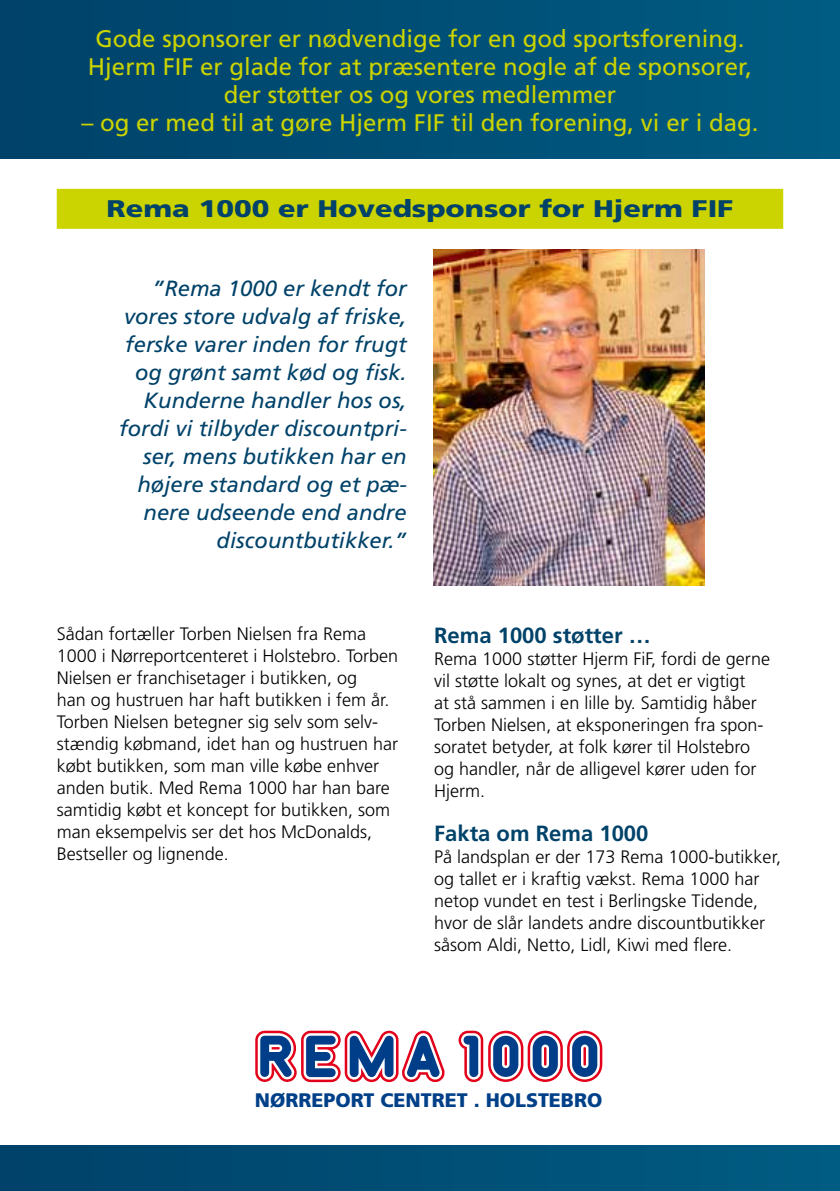
<style>
.page{position:relative;width:840px;height:1191px;background:#fff}
.page>*{position:absolute;margin:0;border:0;box-sizing:border-box;transform-origin:0 0}
.t1{font:24px/28px "Frutiger";color:#cbd300;text-align:center}
.t2{font:900 24px "Frutiger";color:#004269;scale:1.2 1}
.t3{font:italic 22px/28px "Frutiger";color:#004269;text-align:right}
.t4{font:700 22px "Frutiger";color:#004269}
.t5{font:900 19.6px "Frutiger";color:#004088}
.t6{font:300 18px/22px "Frutiger";color:#000}
</style>
<div class="page">
<div style="left:0;top:0;width:839px;height:159px;background:linear-gradient(to right,#004169,#005c83)"></div>
<div style="left:57px;top:189px;width:725px;height:40px;background:#cbd300"></div>
<img style="left:433px;top:249px;width:271px;height:336px">
<div style="left:0;top:1145px;width:839px;height:46px;background:linear-gradient(to right,#004169,#005c83)"></div>
<svg style="left:488px;top:1030px;width:35px;height:52px"></svg>
<svg style="left:527px;top:1030px;width:35px;height:52px"></svg>
<svg style="left:566px;top:1030px;width:36px;height:52px"></svg>
<svg style="left:458px;top:1030px;width:25px;height:52px"></svg>
<svg style="left:255px;top:1030px;width:189px;height:53px"></svg>
<svg style="left:490px;top:1033px;width:30px;height:46px"></svg>
<svg style="left:530px;top:1033px;width:30px;height:46px"></svg>
<svg style="left:569px;top:1033px;width:30px;height:46px"></svg>
<h1 class="t1" style="left:88px;top:24px;width:665px">Gode sponsorer er nødvendige for en god sportsforening.<br>Hjerm FIF er glade for at præsentere nogle af de sponsorer, der støtter os og vores medlemmer</h1>
<h1 class="t1" style="left:81px;top:108px;width:678px">– og er med til at gøre Hjerm FIF til den forening, vi er i dag.</h1>
<h1 class="t2" style="left:107px;top:194px;width:523px">Rema 1000 er Hovedsponsor for Hjerm FIF</h1>
<p class="t3" style="left:119px;top:274px;width:289px">”Rema 1000 er kendt for vores store udvalg af friske, ferske varer inden for frugt og grønt samt kød og fisk.<br>Kunderne handler hos os, fordi vi tilbyder discountpri&shy;ser, mens butikken har en højere standard og et pæ&shy;nere udseende end andre discountbutikker.”</p>
<p class="t6" style="left:57px;top:623px;width:343px">Sådan fortæller Torben Nielsen fra Rema 1000 i Nørreportcenteret i Holstebro. Torben Nielsen er franchisetager i butikken, og<br>han og hustruen har haft butikken i fem år.<br>Torben Nielsen betegner sig selv som selv&shy;stændig købmand, idet han og hustruen har købt butikken, som man ville købe enhver anden butik. Med Rema 1000 har han bare samtidig købt et koncept for butikken, som man eksempelvis ser det hos McDonalds, Bestseller og lignende.</p>
<p class="t4" style="left:434px;top:622px;width:218px">Rema 1000 støtter …</p>
<p class="t6" style="left:434px;top:648px;width:337px">Rema 1000 støtter Hjerm FiF, fordi de gerne vil støtte lokalt og synes, at det er vigtigt<br>at stå sammen i en lille by. Samtidig håber Torben Nielsen, at eksponeringen fra spon&shy;soratet betyder, at folk kører til Holstebro og handler, når de alligevel kører uden for Hjerm.</p>
<p class="t4" style="left:434px;top:820px;width:215px">Fakta om Rema 1000</p>
<p class="t6" style="left:434px;top:846px;width:348px">På landsplan er der 173 Rema 1000-butikker, og tallet er i kraftig vækst. Rema 1000 har netop vundet en test i Berlingske Tidende, hvor de slår landets andre discountbutikker såsom Aldi, Netto, Lidl, Kiwi med flere.</p>
<p class="t5" style="left:255px;top:1087px;width:349px">NØRREPORT CENTRET . HOLSTEBRO</p>
</div>
